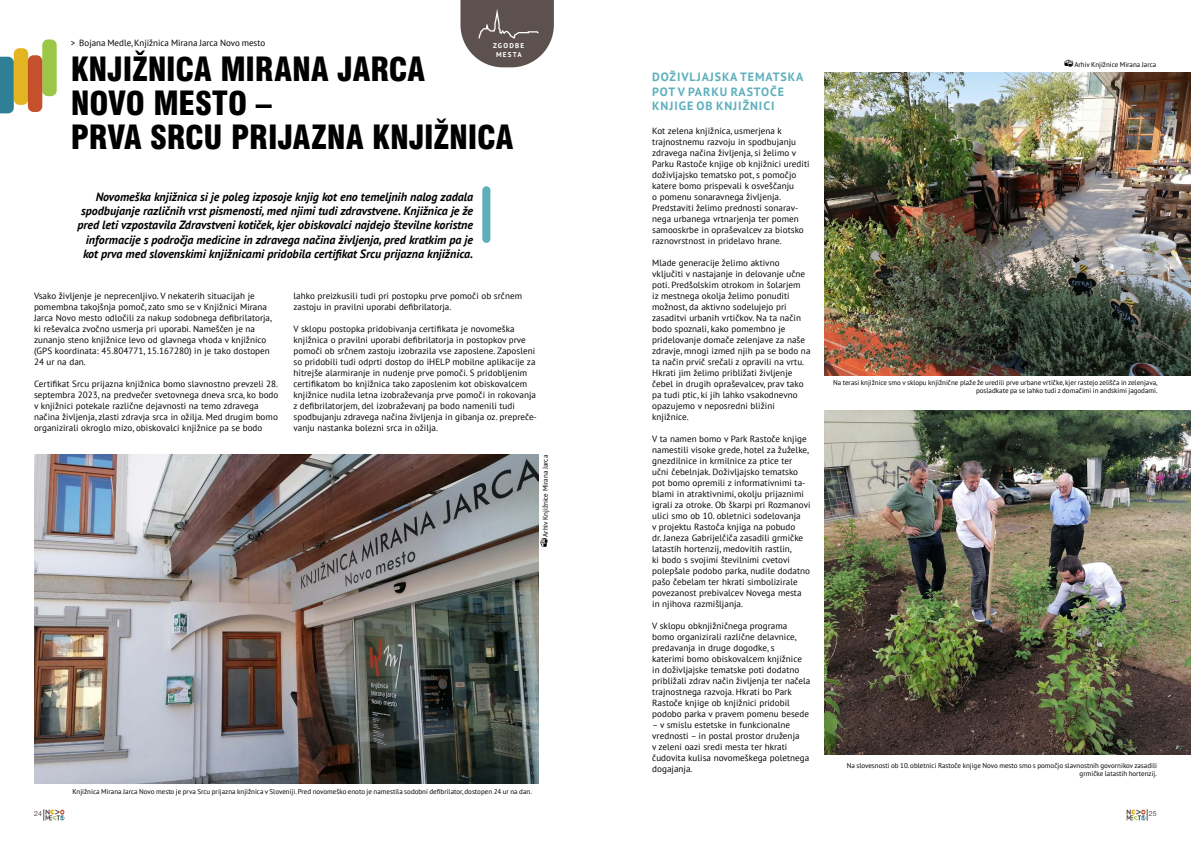
<style>
.page{position:relative;width:1191px;height:842px;background:#fff}
.page>*{position:absolute;margin:0;border:0;box-sizing:border-box;transform-origin:0 0}
.t1{font:900 condensed 32px/34px "Swiss 721 BT";letter-spacing:-.01em;color:#000}
.t2{font:italic 700 12px/14.4px "PT Sans";color:#000;text-align:right}
.t3{font:700 12px/14.4px "PT Sans";letter-spacing:.08em;color:#5eafbc}
.t4{font:9px/11px "PT Sans";letter-spacing:.005em;color:#000}
.t5{font:7px/8px "PT Sans";color:#000;text-align:right}
.t6{font:700 7px/8.4px "PT Sans";letter-spacing:.18em;color:#fff;text-align:center}
.t7{font:7px "Helvetica Neue CE";color:#5c514e}
</style>
<div class="page">
<svg style="left:460px;top:0;width:94px;height:67px;background:#746a68"></svg>
<svg style="left:44px;top:809px;width:20px;height:12px"></svg>
<svg style="left:1126px;top:809px;width:22px;height:12px"></svg>
<div style="left:14px;top:48px;width:14px;height:57px;background:#e3b523;border-radius:6px"></div>
<div style="left:42px;top:39px;width:15px;height:57px;background:#9ac748;border-radius:6px"></div>
<svg style="left:0;top:57px;width:14px;height:56px"></svg>
<div style="left:28px;top:55px;width:14px;height:57px;background:#c4512c;border-radius:6px"></div>
<div style="left:482px;top:186px;width:8px;height:57px;background:#5eafbc;border-radius:4px"></div>
<img style="left:34px;top:455px;width:505px;height:328px">
<img style="left:825px;top:72px;width:366px;height:304px">
<img style="left:825px;top:411px;width:366px;height:343px">
<svg style="left:540px;top:538px;width:8px;height:9px"></svg>
<svg style="left:1064px;top:60px;width:9px;height:7px"></svg>
<p class="t4" style="left:71px;top:37px;width:196px">&gt; Bojana Medle, Knjižnica Mirana Jarca Novo mesto</p>
<p class="t6" style="left:478px;top:41px;width:60px">IZ SVETNIŠKIH<br>KLOPI</p>
<p class="t6" style="left:493px;top:41px;width:33px">ZGODBE<br>MESTA</p>
<h1 class="t1" style="left:71px;top:53px;width:444px">KNJIŽNICA MIRANA JARCA<br>NOVO MESTO –<br>PRVA SRCU PRIJAZNA KNJIŽNICA</h1>
<p class="t2" style="left:77px;top:189px;width:397px">Novomeška knjižnica si je poleg izposoje knjig kot eno temeljnih nalog zadala spodbujanje različnih vrst pismenosti, med njimi tudi zdravstvene. Knjižnica je že pred leti vzpostavila Zdravstveni kotiček, kjer obiskovalci najdejo številne koristne informacije s področja medicine in zdravega načina življenja, pred kratkim pa je kot prva med slovenskimi knjižnicami pridobila certifikat Srcu prijazna knjižnica.</p>
<p class="t4" style="left:34px;top:290px;width:239px">Vsako življenje je neprecenljivo. V nekaterih situacijah je pomembna takojšnja pomoč, zato smo se v Knjižnici Mirana Jarca Novo mesto odločili za nakup sodobnega defibrilatorja, ki reševalca zvočno usmerja pri uporabi. Nameščen je na zunanjo steno knjižnice levo od glavnega vhoda v knjižnico (GPS koordinata: 45.804771, 15.167280) in je tako dostopen 24 ur na dan.</p>
<p class="t4" style="left:34px;top:378px;width:246px">Certifikat Srcu prijazna knjižnica bomo slavnostno prevzeli 28. septembra 2023, na predvečer svetovnega dneva srca, ko bodo v knjižnici potekale različne dejavnosti na temo zdravega načina življenja, zlasti zdravja srca in ožilja. Med drugim bomo organizirali okroglo mizo, obiskovalci knjižnice pa se bodo</p>
<p class="t4" style="left:293px;top:290px;width:230px">lahko preizkusili tudi pri postopku prve pomoči ob srčnem zastoju in pravilni uporabi defibrilatorja.</p>
<p class="t4" style="left:293px;top:323px;width:245px">V sklopu postopka pridobivanja certifikata je novomeška knjižnica o pravilni uporabi defibrilatorja in postopkov prve pomoči ob srčnem zastoju izobrazila vse zaposlene. Zaposleni so pridobili tudi odprti dostop do iHELP mobilne aplikacije za hitrejše alarmiranje in nudenje prve pomoči. S pridobljenim certifikatom bo knjižnica tako zaposlenim kot obiskovalcem knjižnice nudila letna izobraževanja prve pomoči in rokovanja z defibrilatorjem, del izobraževanj pa bodo namenili tudi spodbujanju zdravega načina življenja in gibanja oz. prepreče&shy;vanju nastanka bolezni srca in ožilja.</p>
<p class="t5" style="left:541px;top:537px;width:83px;rotate:-90deg">Arhiv Knjižnice Mirana Jarca</p>
<p class="t5" style="left:73px;top:787px;width:461px">Knjižnica Mirana Jarca Novo mesto je prva Srcu prijazna knjižnica v Sloveniji. Pred novomeško enoto je namestila sodobni defibrilator, dostopen 24 ur na dan.</p>
<h2 class="t3" style="left:652px;top:70px;width:153px">DOŽIVLJAJSKA TEMATSKA<br>POT V PARKU RASTOČE<br>KNJIGE OB KNJIŽNICI</h2>
<p class="t4" style="left:652px;top:125px;width:159px">Kot zelena knjižnica, usmerjena k trajnostnemu razvoju in spodbujanju zdravega načina življenja, si želimo v Parku Rastoče knjige ob knjižnici urediti doživljajsko tematsko pot, s pomočjo katere bomo prispevali k osveščanju<br>o pomenu sonaravnega življenja.<br>Predstaviti želimo prednosti sonarav&shy;nega urbanega vrtnarjenja ter pomen samooskrbe in opraševalcev za biotsko raznovrstnost in pridelavo hrane.</p>
<p class="t4" style="left:652px;top:257px;width:160px">Mlade generacije želimo aktivno vključiti v nastajanje in delovanje učne poti. Predšolskim otrokom in šolarjem<br>iz mestnega okolja želimo ponuditi možnost, da aktivno sodelujejo pri zasaditvi urbanih vrtičkov. Na ta način bodo spoznali, kako pomembno je pridelovanje domače zelenjave za naše zdravje, mnogi izmed njih pa se bodo na ta način prvič srečali z opravili na vrtu.<br>Hkrati jim želimo približati življenje čebel in drugih opraševalcev, prav tako pa tudi ptic, ki jih lahko vsakodnevno opazujemo v neposredni bližini knjižnice.</p>
<p class="t4" style="left:652px;top:433px;width:160px">V ta namen bomo v Park Rastoče knjige namestili visoke grede, hotel za žuželke, gnezdilnice in krmilnice za ptice ter učni čebelnjak. Doživljajsko tematsko pot bomo opremili z informativnimi ta&shy;blami in atraktivnimi, okolju prijaznimi igrali za otroke. Ob škarpi pri Rozmanovi ulici smo ob 10. obletnici sodelovanja<br>v projektu Rastoča knjiga na pobudo<br>dr. Janeza Gabrijelčiča zasadili grmičke latastih hortenzij, medovitih rastlin,<br>ki bodo s svojimi številnimi cvetovi polepšale podobo parka, nudile dodatno pašo čebelam ter hkrati simbolizirale povezanost prebivalcev Novega mesta in njihova razmišljanja.</p>
<p class="t4" style="left:652px;top:620px;width:160px">V sklopu obknjižničnega programa bomo organizirali različne delavnice, predavanja in druge dogodke, s<br>katerimi bomo obiskovalcem knjižnice in doživljajske tematske poti dodatno približali zdrav način življenja ter načela trajnostnega razvoja. Hkrati bo Park Rastoče knjige ob knjižnici pridobil podobo parka v pravem pomenu besede</p>
<p class="t4" style="left:652px;top:719px;width:158px">– v smislu estetske in funkcionalne vrednosti – in postal prostor druženja<br>v zeleni oazi sredi mesta ter hkrati čudovita kulisa novomeškega poletnega dogajanja.</p>
<p class="t5" style="left:1074px;top:60px;width:83px">Arhiv Knjižnice Mirana Jarca</p>
<p class="t5" style="left:833px;top:378px;width:326px">Na terasi knjižnice smo v sklopu knjižnične plaže že uredili prve urbane vrtičke, kjer rastejo zelišča in zelenjava, posladkate pa se lahko tudi z domačimi in andskimi jagodami.</p>
<p class="t5" style="left:846px;top:761px;width:312px">Na slovesnosti ob 10. obletnici Rastoče knjige Novo mesto smo s pomočjo slavnostnih govornikov zasadili grmičke latastih hortenzij.</p>
<p class="t7" style="left:34px;top:809px;width:9px">24</p>
<p class="t7" style="left:1148px;top:809px;width:9px">25</p>
</div>
